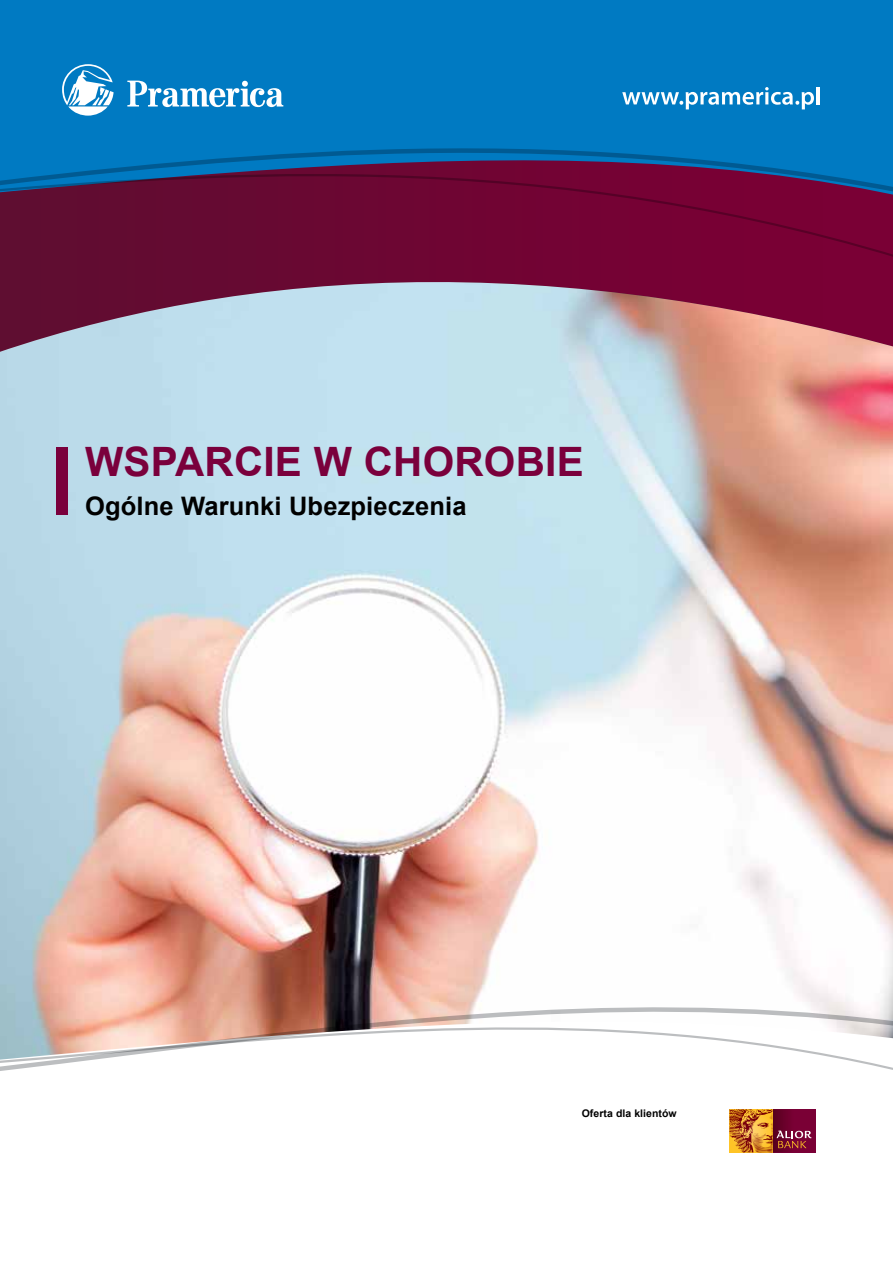
<style>
.page{position:relative;width:893px;height:1263px;background:#fff}
.page>*{position:absolute;margin:0;border:0;box-sizing:border-box;transform-origin:0 0}
.t1{font:700 40.5px "Arial";letter-spacing:.005em;color:#7a003c}
.t2{font:700 25.5px "Arial";letter-spacing:.005em;color:#000}
.t3{font:700 10.5px "Arial";letter-spacing:.005em;color:#000}
</style>
<div class="page">
<img style="left:0;top:410px;width:893px;height:551px">
<svg style="left:0;top:383px;width:893px;height:27px;fill:#c2e0ec"></svg>
<svg style="left:0;top:271px;width:893px;height:112px"></svg>
<div style="left:0;top:0;width:893px;height:148px;background:#007ac2"></div>
<svg style="left:0;top:148px;width:893px;height:23px;fill:#007ac2"></svg>
<svg style="left:0;top:171px;width:893px;height:100px;fill:#6e0533"></svg>
<svg style="left:0;top:961px;width:893px;height:21px"></svg>
<svg style="left:0;top:982px;width:893px;height:89px"></svg>
<svg style="left:127px;top:81px;width:156px;height:26px"></svg>
<svg style="left:62px;top:64px;width:52px;height:52px"></svg>
<svg style="left:622px;top:87px;width:192px;height:22px"></svg>
<hr style="left:816px;top:87px;width:4px;height:17px;background:#fff">
<img style="left:772px;top:1109px;width:44px;height:43px">
<svg style="left:776px;top:1130px;width:36px;height:18px"></svg>
<svg style="left:729px;top:1128px;width:43px;height:24px"></svg>
<img style="left:729px;top:1109px;width:43px;height:19px">
<div style="left:56px;top:447px;width:12px;height:67px;background:#7a003c"></div>
<h1 class="t1" style="left:85px;top:434px;width:500px">WSPARCIE W CHOROBIE</h1>
<p class="t2" style="left:85px;top:488px;width:383px">Ogólne Warunki Ubezpieczenia</p>
<p class="t3" style="left:582px;top:1106px;width:97px">Oferta dla klientów</p>
</div>
